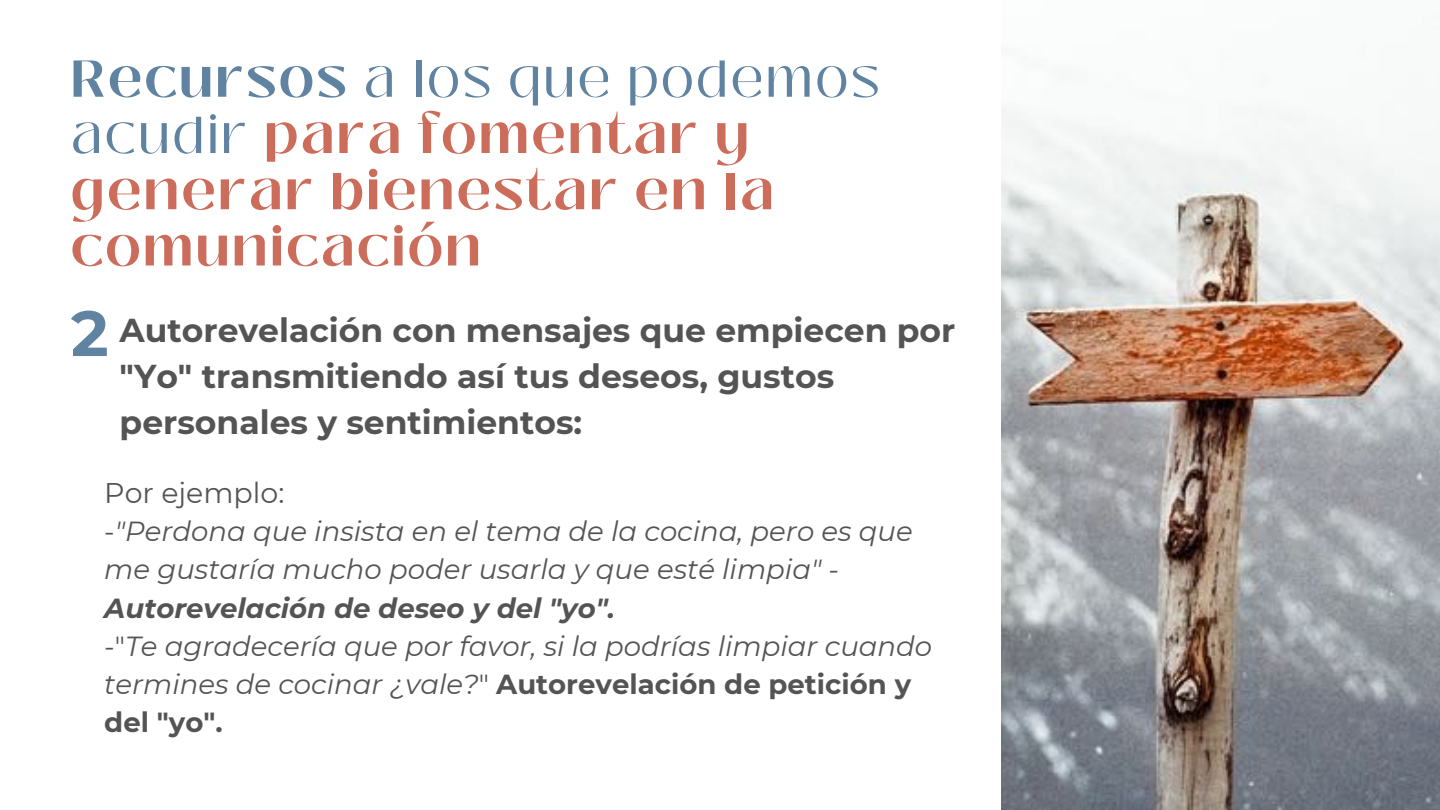
<style>
.page{position:relative;width:1440px;height:810px;background:#fff}
.page>*{position:absolute;margin:0;border:0;box-sizing:border-box;transform-origin:0 0}
.t1{font:700 63.8px "Montserrat";color:#6083a2}
.t2{font:700 51.7px/56.2px "Black Mango";letter-spacing:.055em;color:#cc6d5b}
.t3{font:700 33px/45.8px "Montserrat";color:#545454}
.t4{font:28.4px "Montserrat";color:#545454}
.t5{font:italic 27.6px/38.2px "Montserrat";color:#545454}
.s1{color:#6083a2}
.s2{font-weight:400;color:#6083a2}
.s3{font-style:normal}
.s4{font-weight:700}
.s5{font-weight:700;font-style:normal}
</style>
<div class="page">
<img style="left:1001px;top:107px;width:439px;height:703px">
<h2 class="t2" style="left:71px;top:51px;width:810px"><span class="s1">Recursos</span> <span class="s2">a los que podemos acudir</span> para fomentar y generar bienestar en la comunicación</h2>
<h1 class="t1" style="left:71px;top:294px;width:39px">2</h1>
<p class="t3" style="left:120px;top:308px;width:837px">Autorevelación con mensajes que empiecen por "Yo" transmitiendo así tus deseos, gustos personales y sentimientos:</p>
<p class="t4" style="left:104px;top:475px;width:182px">Por ejemplo:</p>
<p class="t5" style="left:104px;top:512px;width:810px"><span class="s3">-</span>"Perdona que insista en el tema de la cocina, pero es que me gustaría mucho poder usarla y que esté limpia" -</p>
<p class="t5" style="left:104px;top:589px;width:829px"><span class="s4">Autorevelación de deseo y del "yo".<br></span>-<span class="s3">"</span>Te agradecería que por favor, si la podrías limpiar cuando termines de cocinar ¿vale?<span class="s3">"</span> <span class="s5">Autorevelación de petición y del "yo".</span></p>
</div>
